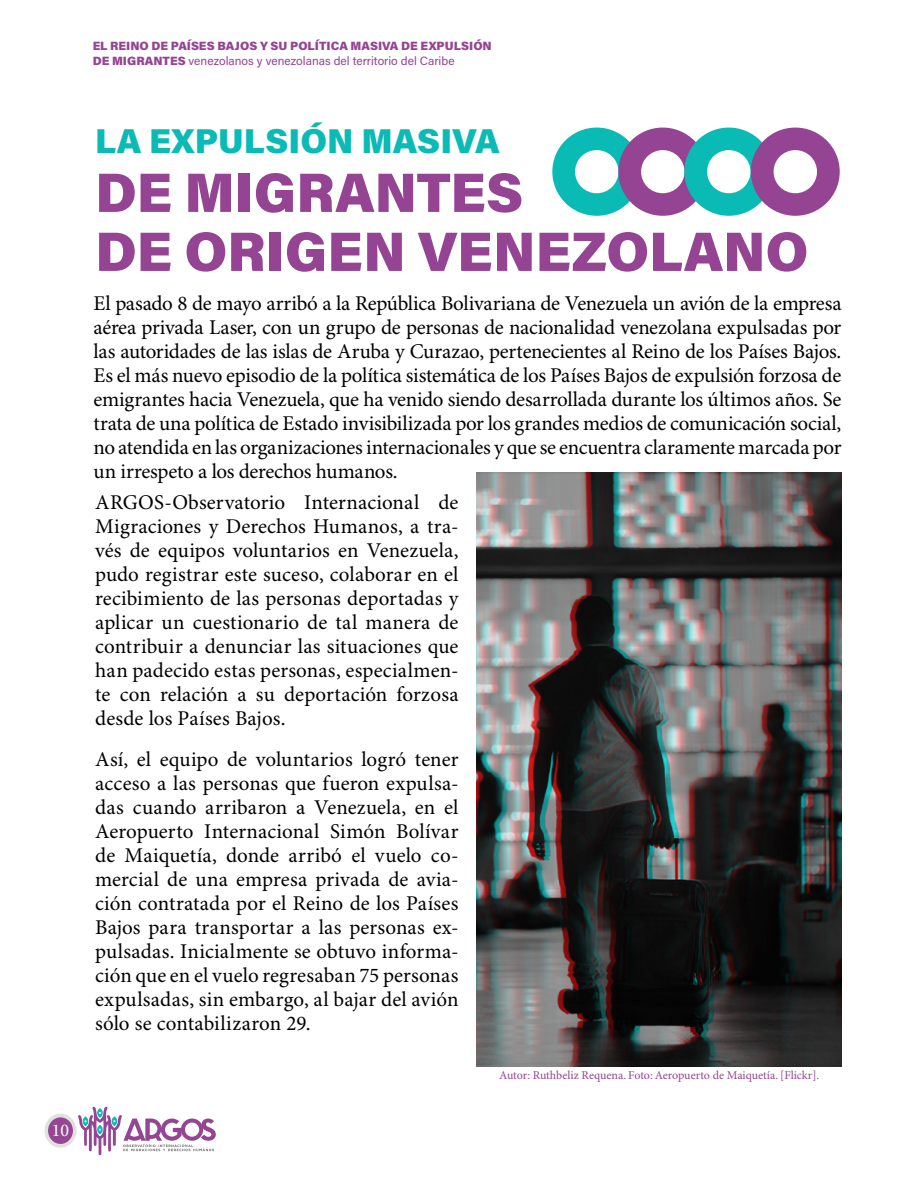
<style>
.page{position:relative;width:918px;height:1188px;background:#fff}
.page>*{position:absolute;margin:0;border:0;box-sizing:border-box;transform-origin:0 0}
.t1{font:55.5px/58.9px "Acumin Variable Concept";letter-spacing:.065em;color:#944493}
.t2{font:34.5px "Acumin Variable Concept";letter-spacing:.08em;color:#0abbb5}
.t3{font:21px/24px "Minion Pro";color:#000;text-align:justify}
.t4{font:18px "Minion Pro";color:#fff}
.t5{font:12px/15px "Acumin Variable Concept";letter-spacing:.035em;color:#944493}
.t6{font:12px "Minion Pro";letter-spacing:-.005em;color:#944493}
</style>
<div class="page">
<div style="left:45px;top:1114px;width:32px;height:34px;background:#e1e1e1;border-radius:50%"></div>
<div style="left:48px;top:1117px;width:25px;height:27px;background:#954794;border-radius:50%"></div>
<svg style="left:78px;top:1106px;width:138px;height:49px"></svg>
<img style="left:477px;top:473px;width:364px;height:593px">
<svg style="left:552px;top:128px;width:288px;height:88px"></svg>
<p class="t4" style="left:52px;top:1120px;width:19px">10</p>
<p class="t5" style="left:93px;top:38px;width:400px">EL REINO DE PAÍSES BAJOS Y SU POLÍTICA MASIVA DE EXPULSIÓN<br>DE MIGRANTES venezolanos y venezolanas del territorio del Caribe</p>
<h2 class="t2" style="left:95px;top:117px;width:404px">LA EXPULSIÓN MASIVA</h2>
<h1 class="t1" style="left:95px;top:161px;width:713px">DE MIGRANTES<br>DE ORIGEN VENEZOLANO</h1>
<p class="t3" style="left:94px;top:292px;width:750px">El pasado 8 de mayo arribó a la República Bolivariana de Venezuela un avión de la empresa aérea privada Laser, con un grupo de personas de nacionalidad venezolana expulsadas por las autoridades de las islas de Aruba y Curazao, pertenecientes al Reino de los Países Bajos.<br>Es el más nuevo episodio de la política sistemática de los Países Bajos de expulsión forzosa de emigrantes hacia Venezuela, que ha venido siendo desarrollada durante los últimos años. Se trata de una política de Estado invisibilizada por los grandes medios de comunicación social, no atendida en las organizaciones internacionales y que se encuentra claramente marcada por un irrespeto a los derechos humanos.</p>
<p class="t3" style="left:95px;top:491px;width:365px">ARGOS-Observatorio Internacional de Migraciones y Derechos Humanos, a tra&shy;vés de equipos voluntarios en Venezuela, pudo registrar este suceso, colaborar en el recibimiento de las personas deportadas y aplicar un cuestionario de tal manera de contribuir a denunciar las situaciones que han padecido estas personas, especialmen&shy;te con relación a su deportación forzosa desde los Países Bajos.</p>
<p class="t3" style="left:95px;top:748px;width:365px">Así, el equipo de voluntarios logró tener acceso a las personas que fueron expulsa&shy;das cuando arribaron a Venezuela, en el Aeropuerto Internacional Simón Bolívar de Maiquetía, donde arribó el vuelo co&shy;mercial de una empresa privada de avia&shy;ción contratada por el Reino de los Países Bajos para transportar a las personas ex&shy;pulsadas. Inicialmente se obtuvo informa&shy;ción que en el vuelo regresaban 75 personas expulsadas, sin embargo, al bajar del avión sólo se contabilizaron 29.</p>
<p class="t6" style="left:499px;top:1068px;width:322px">Autor: Ruthbeliz Requena. Foto: Aeropuerto de Maiquetía. [Flickr].</p>
</div>
